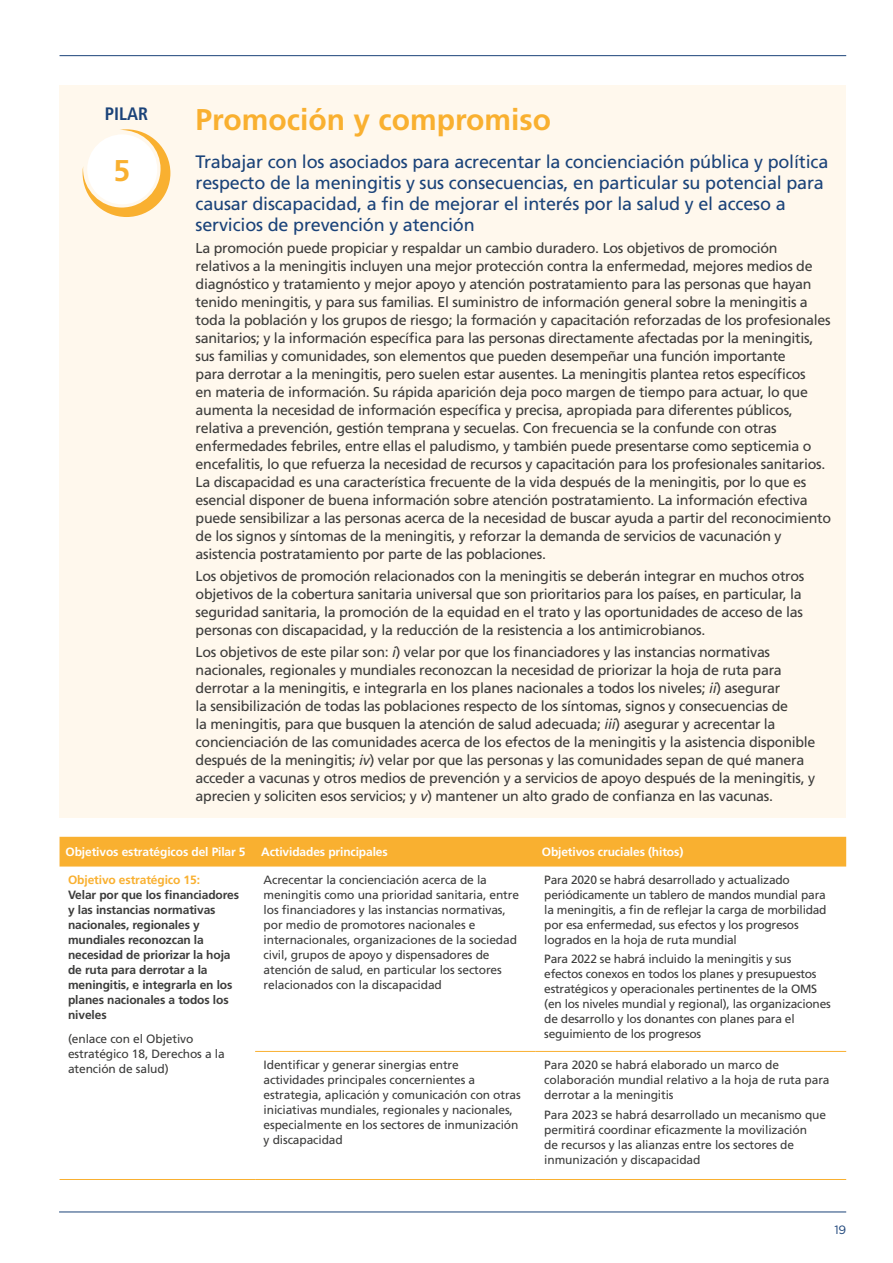
<style>
.page{position:relative;width:893px;height:1263px;background:#fff}
.page>*{position:absolute;margin:0;border:0;box-sizing:border-box;transform-origin:0 0}
.t1{font:700 30px "Frutiger";color:#f9b030}
.t2{font:18px/21px "Frutiger";letter-spacing:-.01em;color:#1b4379}
.t3{font:700 condensed 18px "Frutiger";color:#1b4379}
.t4{font:14.25px/18px "Frutiger";letter-spacing:-.02em;color:#3c3c3b}
.t5{font:12px/15px "Frutiger";letter-spacing:-.01em;color:#3c3c3b}
.t6{font:700 12px/15px "Frutiger";letter-spacing:-.01em;color:#3c3c3b}
.t7{font:700 12px "Frutiger";letter-spacing:-.01em;color:#fff}
.t8{font:700 12px "Frutiger";letter-spacing:-.01em;color:#f9b030}
.t9{font:12px "Gotham";color:#1b4379}
.s1{font-style:italic}
</style>
<div class="page">
<hr style="left:59px;top:1211px;width:787px;height:1px;background:#1b4379">
<hr style="left:60px;top:55px;width:786px;height:1px;background:#1b4379">
<div style="left:60px;top:85px;width:786px;height:733px;background:#fff8ed"></div>
<div style="left:60px;top:837px;width:786px;height:29px;background:#f9b030"></div>
<hr style="left:255px;top:1051px;width:281px;height:1px;background:#f9b030">
<hr style="left:536px;top:1051px;width:310px;height:1px;background:#f9b030">
<hr style="left:255px;top:1179px;width:281px;height:1px;background:#f9b030">
<hr style="left:536px;top:1179px;width:310px;height:1px;background:#f9b030">
<hr style="left:60px;top:1179px;width:195px;height:1px;background:#f9b030">
<svg style="left:83px;top:129px;width:87px;height:88px"></svg>
<p class="t3" style="left:105px;top:103px;width:45px">PILAR</p>
<h1 class="t1" style="left:113px;top:153px;width:18px">5</h1>
<h1 class="t1" style="left:196px;top:102px;width:357px">Promoción y compromiso</h1>
<p class="t2" style="left:196px;top:151px;width:634px">Trabajar con los asociados para acrecentar la concienciación pública y política respecto de la meningitis y sus consecuencias, en particular su potencial para causar discapacidad, a fin de mejorar el interés por la salud y el acceso a servicios de prevención y atención</p>
<p class="t4" style="left:196px;top:239px;width:637px">La promoción puede propiciar y respaldar un cambio duradero. Los objetivos de promoción relativos a la meningitis incluyen una mejor protección contra la enfermedad, mejores medios de diagnóstico y tratamiento y mejor apoyo y atención postratamiento para las personas que hayan tenido meningitis, y para sus familias. El suministro de información general sobre la meningitis a toda la población y los grupos de riesgo; la formación y capacitación reforzadas de los profesionales sanitarios; y la información específica para las personas directamente afectadas por la meningitis, sus familias y comunidades, son elementos que pueden desempeñar una función importante<br>para derrotar a la meningitis, pero suelen estar ausentes. La meningitis plantea retos específicos<br>en materia de información. Su rápida aparición deja poco margen de tiempo para actuar, lo que aumenta la necesidad de información específica y precisa, apropiada para diferentes públicos, relativa a prevención, gestión temprana y secuelas. Con frecuencia se la confunde con otras enfermedades febriles, entre ellas el paludismo, y también puede presentarse como septicemia o encefalitis, lo que refuerza la necesidad de recursos y capacitación para los profesionales sanitarios.<br>La discapacidad es una característica frecuente de la vida después de la meningitis, por lo que es esencial disponer de buena información sobre atención postratamiento. La información efectiva puede sensibilizar a las personas acerca de la necesidad de buscar ayuda a partir del reconocimiento de los signos y síntomas de la meningitis, y reforzar la demanda de servicios de vacunación y asistencia postratamiento por parte de las poblaciones.</p>
<p class="t4" style="left:196px;top:567px;width:610px">Los objetivos de promoción relacionados con la meningitis se deberán integrar en muchos otros objetivos de la cobertura sanitaria universal que son prioritarios para los países, en particular, la seguridad sanitaria, la promoción de la equidad en el trato y las oportunidades de acceso de las personas con discapacidad, y la reducción de la resistencia a los antimicrobianos.</p>
<p class="t4" style="left:196px;top:643px;width:621px">Los objetivos de este pilar son: <span class="s1">i</span>) velar por que los financiadores y las instancias normativas nacionales, regionales y mundiales reconozcan la necesidad de priorizar la hoja de ruta para derrotar a la meningitis, e integrarla en los planes nacionales a todos los niveles; <span class="s1">ii</span>) asegurar<br>la sensibilización de todas las poblaciones respecto de los síntomas, signos y consecuencias de<br>la meningitis, para que busquen la atención de salud adecuada; <span class="s1">iii</span>) asegurar y acrecentar la concienciación de las comunidades acerca de los efectos de la meningitis y la asistencia disponible después de la meningitis; <span class="s1">iv</span>) velar por que las personas y las comunidades sepan de qué manera acceder a vacunas y otros medios de prevención y a servicios de apoyo después de la meningitis, y aprecien y soliciten esos servicios; y <span class="s1">v</span>) mantener un alto grado de confianza en las vacunas.</p>
<p class="t7" style="left:66px;top:845px;width:182px">Objetivos estratégicos del Pilar 5</p>
<p class="t7" style="left:261px;top:845px;width:128px">Actividades principales</p>
<p class="t7" style="left:542px;top:845px;width:143px">Objetivos cruciales (hitos)</p>
<p class="t8" style="left:68px;top:873px;width:133px">Objetivo estratégico 15:</p>
<p class="t6" style="left:68px;top:887px;width:173px">Velar por que los financiadores y las instancias normativas nacionales, regionales y mundiales reconozcan la necesidad de priorizar la hoja de ruta para derrotar a la meningitis, e integrarla en los planes nacionales a todos los niveles</p>
<p class="t5" style="left:68px;top:1031px;width:158px">(enlace con el Objetivo estratégico 18, Derechos a la atención de salud)</p>
<p class="t5" style="left:264px;top:872px;width:257px">Acrecentar la concienciación acerca de la meningitis como una prioridad sanitaria, entre los financiadores y las instancias normativas, por medio de promotores nacionales e internacionales, organizaciones de la sociedad civil, grupos de apoyo y dispensadores de atención de salud, en particular los sectores relacionados con la discapacidad</p>
<p class="t5" style="left:544px;top:872px;width:284px">Para 2020 se habrá desarrollado y actualizado periódicamente un tablero de mandos mundial para la meningitis, a fin de reflejar la carga de morbilidad por esa enfermedad, sus efectos y los progresos logrados en la hoja de ruta mundial</p>
<p class="t5" style="left:544px;top:951px;width:288px">Para 2022 se habrá incluido la meningitis y sus efectos conexos en todos los planes y presupuestos estratégicos y operacionales pertinentes de la OMS (en los niveles mundial y regional), las organizaciones de desarrollo y los donantes con planes para el seguimiento de los progresos</p>
<p class="t5" style="left:264px;top:1057px;width:259px">Identificar y generar sinergias entre actividades principales concernientes a estrategia, aplicación y comunicación con otras iniciativas mundiales, regionales y nacionales, especialmente en los sectores de inmunización y discapacidad</p>
<p class="t5" style="left:544px;top:1057px;width:287px">Para 2020 se habrá elaborado un marco de colaboración mundial relativo a la hoja de ruta para derrotar a la meningitis</p>
<p class="t5" style="left:544px;top:1107px;width:283px">Para 2023 se habrá desarrollado un mecanismo que permitirá coordinar eficazmente la movilización<br>de recursos y las alianzas entre los sectores de inmunización y discapacidad</p>
<p class="t9" style="left:834px;top:1223px;width:13px">19</p>
</div>
